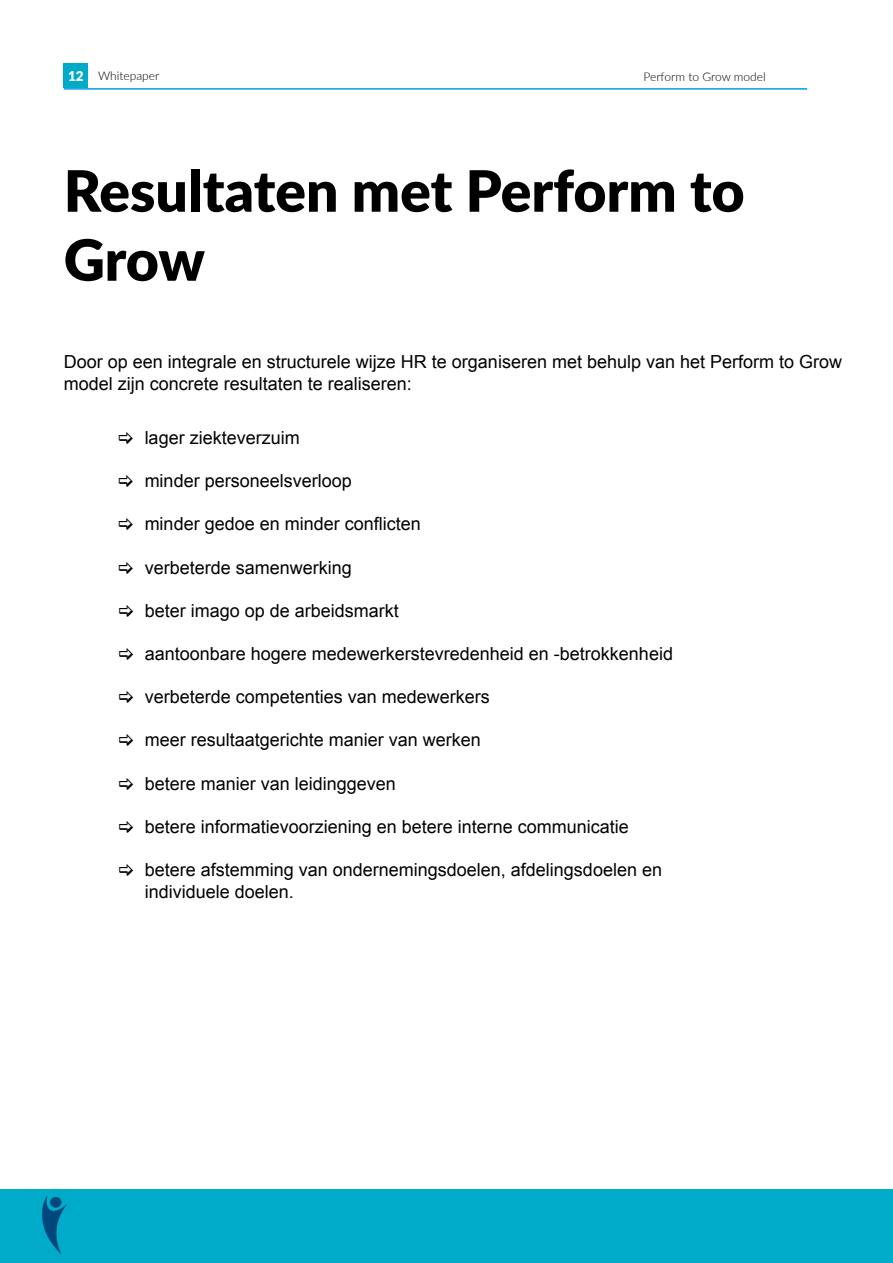
<style>
.page{position:relative;width:893px;height:1263px;background:#fff}
.page>*{position:absolute;margin:0;border:0;box-sizing:border-box;transform-origin:0 0}
.t1{font:900 57px/69px "Lato";color:#000}
.t2{font:18px/21.6px "Arial";color:#020203}
.t3{font:300 12px "Lato";color:#000}
.s1{font-weight:900;font-size:13.5px;color:#fff}
</style>
<div class="page">
<div style="left:0;top:1188px;width:893px;height:75px;background:#00abc9"></div>
<div style="left:64px;top:64px;width:24px;height:24px;background:#00abc9"></div>
<hr style="left:64px;top:88px;width:743px;height:2px;background:#009fe3">
<img style="left:43px;top:1196px;width:23px;height:57px">
<p class="t3" style="left:68px;top:67px;width:93px"><span class="s1">12</span> Whitepaper</p>
<p class="t3" style="left:644px;top:68px;width:124px">Perform to Grow model</p>
<h1 class="t1" style="left:64px;top:154px;width:682px">Resultaten met Perform to<br>Grow</h1>
<p class="t2" style="left:64px;top:351px;width:780px">Door op een integrale en structurele wijze HR te organiseren met behulp van het Perform to Grow model zijn concrete resultaten te realiseren:</p>
<p class="t2" style="left:145px;top:427px;width:157px">lager ziekteverzuim</p>
<p class="t2" style="left:145px;top:470px;width:209px">minder personeelsverloop</p>
<p class="t2" style="left:145px;top:513px;width:278px">minder gedoe en minder conflicten</p>
<p class="t2" style="left:145px;top:557px;width:209px">verbeterde samenwerking</p>
<p class="t2" style="left:145px;top:600px;width:256px">beter imago op de arbeidsmarkt</p>
<p class="t2" style="left:145px;top:643px;width:530px">aantoonbare hogere medewerkerstevredenheid en -betrokkenheid</p>
<p class="t2" style="left:145px;top:686px;width:347px">verbeterde competenties van medewerkers</p>
<p class="t2" style="left:145px;top:729px;width:338px">meer resultaatgerichte manier van werken</p>
<p class="t2" style="left:145px;top:773px;width:253px">betere manier van leidinggeven</p>
<p class="t2" style="left:145px;top:816px;width:486px">betere informatievoorziening en betere interne communicatie</p>
<p class="t2" style="left:145px;top:859px;width:519px">betere afstemming van ondernemingsdoelen, afdelingsdoelen en individuele doelen.</p>
</div>
